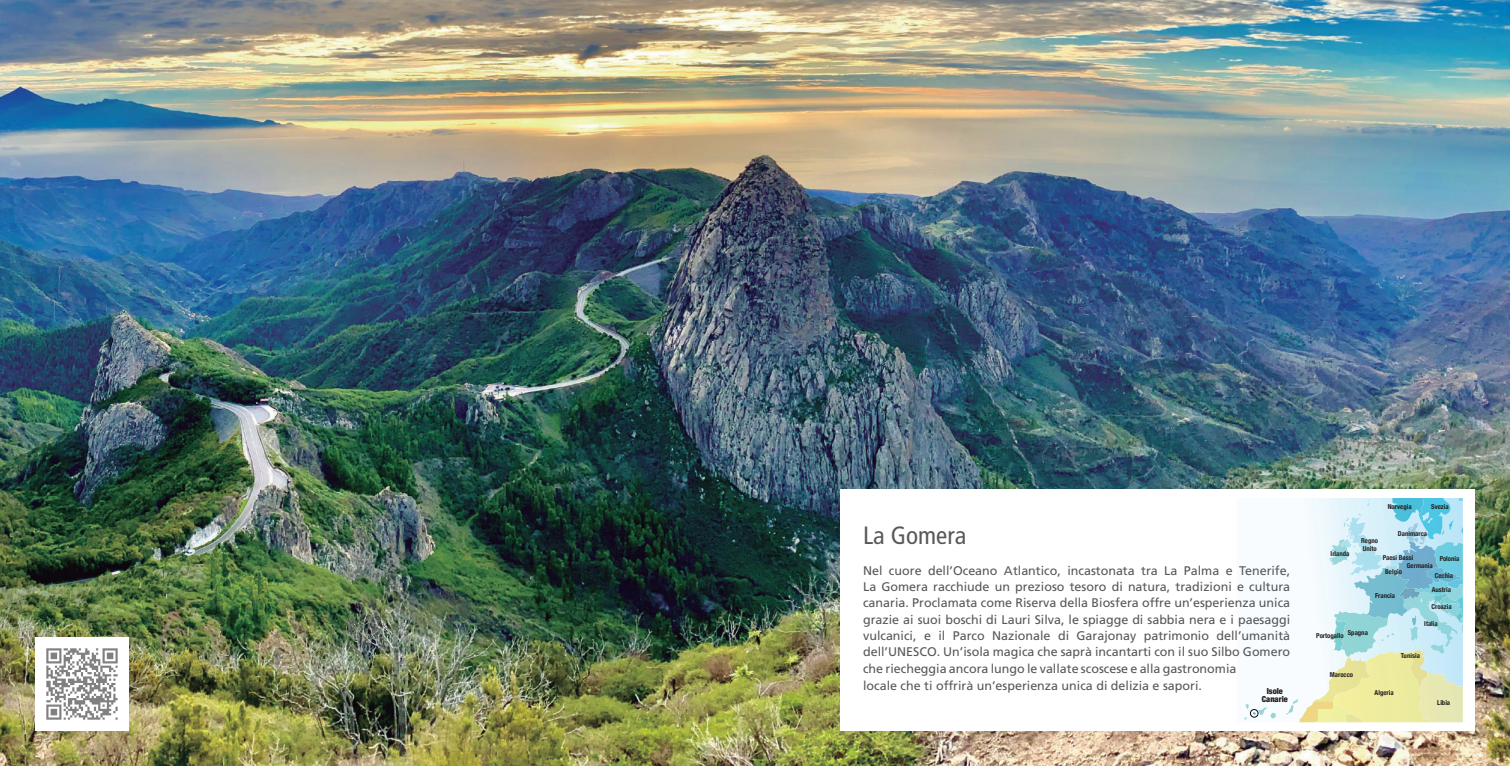
<style>
.page{position:relative;width:1510px;height:766px;background:#fff}
.page>*{position:absolute;margin:0;border:0;box-sizing:border-box;transform-origin:0 0}
.t1{font:condensed 25px "Frutiger LT Pro";color:#57585a}
.t2{font:12.5px/16.4px "Frutiger LT Pro";color:#57585a}
.t3{font:900 condensed 8.25px/7.8px "Helvetica Neue";color:#231f20;text-align:center}
.t4{font:700 condensed 6.75px/7.8px "Helvetica Neue";color:#231f20}
</style>
<div class="page">
<img style="left:0;top:0;width:1509px;height:765px">
<div style="left:840px;top:489px;width:634px;height:241px;background:#fff"></div>
<svg style="left:1243px;top:704px;width:33px;height:15px"></svg>
<svg style="left:1285px;top:498px;width:178px;height:224px"></svg>
<div style="left:1250px;top:709px;width:8px;height:8px;border:1px solid #0b090d;border-radius:50%"></div>
<div style="left:35px;top:637px;width:94px;height:93px;background:#fff"></div>
<img style="left:46px;top:648px;width:72px;height:72px">
<h1 class="t1" style="left:863px;top:521px;width:105px">La Gomera</h1>
<p class="t2" style="left:863px;top:562px;width:428px">Nel cuore dell’Oceano Atlantico, incastonata tra La Palma e Tenerife, La Gomera racchiude un prezioso tesoro di natura, tradizioni e cultura canaria. Proclamata come Riserva della Biosfera offre un’esperienza unica grazie ai suoi boschi di Lauri Silva, le spiagge di sabbia nera e i paesaggi vulcanici, e il Parco Nazionale di Garajonay patrimonio dell’umanità dell’UNESCO. Un’isola magica che saprà incantarti con il suo Silbo Gomero che riecheggia ancora lungo le vallate scoscese e alla gastronomia<br>locale che ti offrirà un’esperienza unica di delizia e sapori.</p>
<p class="t3" style="left:1261px;top:686px;width:27px">Isole<br>Canarie</p>
<p class="t4" style="left:1330px;top:549px;width:20px">Irlanda</p>
<p class="t4" style="left:1387px;top:502px;width:25px">Norvegia</p>
<p class="t4" style="left:1431px;top:502px;width:19px">Svezia</p>
<p class="t4" style="left:1397px;top:529px;width:31px">Danimarca</p>
<p class="t4" style="left:1439px;top:554px;width:21px">Polonia</p>
<p class="t4" style="left:1361px;top:536px;width:18px">Regno<br>Unito</p>
<p class="t4" style="left:1382px;top:553px;width:32px">Paesi Bassi</p>
<p class="t4" style="left:1406px;top:561px;width:27px">Germania</p>
<p class="t4" style="left:1385px;top:567px;width:18px">Belgio</p>
<p class="t4" style="left:1434px;top:571px;width:20px">Cechia</p>
<p class="t4" style="left:1375px;top:590px;width:21px">Francia</p>
<p class="t4" style="left:1431px;top:584px;width:21px">Austria</p>
<p class="t4" style="left:1431px;top:601px;width:22px">Croazia</p>
<p class="t4" style="left:1424px;top:618px;width:15px">Italia</p>
<p class="t4" style="left:1347px;top:627px;width:22px">Spagna</p>
<p class="t4" style="left:1316px;top:631px;width:29px">Portogallo</p>
<p class="t4" style="left:1329px;top:670px;width:25px">Marocco</p>
<p class="t4" style="left:1400px;top:651px;width:21px">Tunisia</p>
<p class="t4" style="left:1374px;top:688px;width:21px">Algeria</p>
<p class="t4" style="left:1437px;top:697px;width:15px">Libia</p>
</div>
